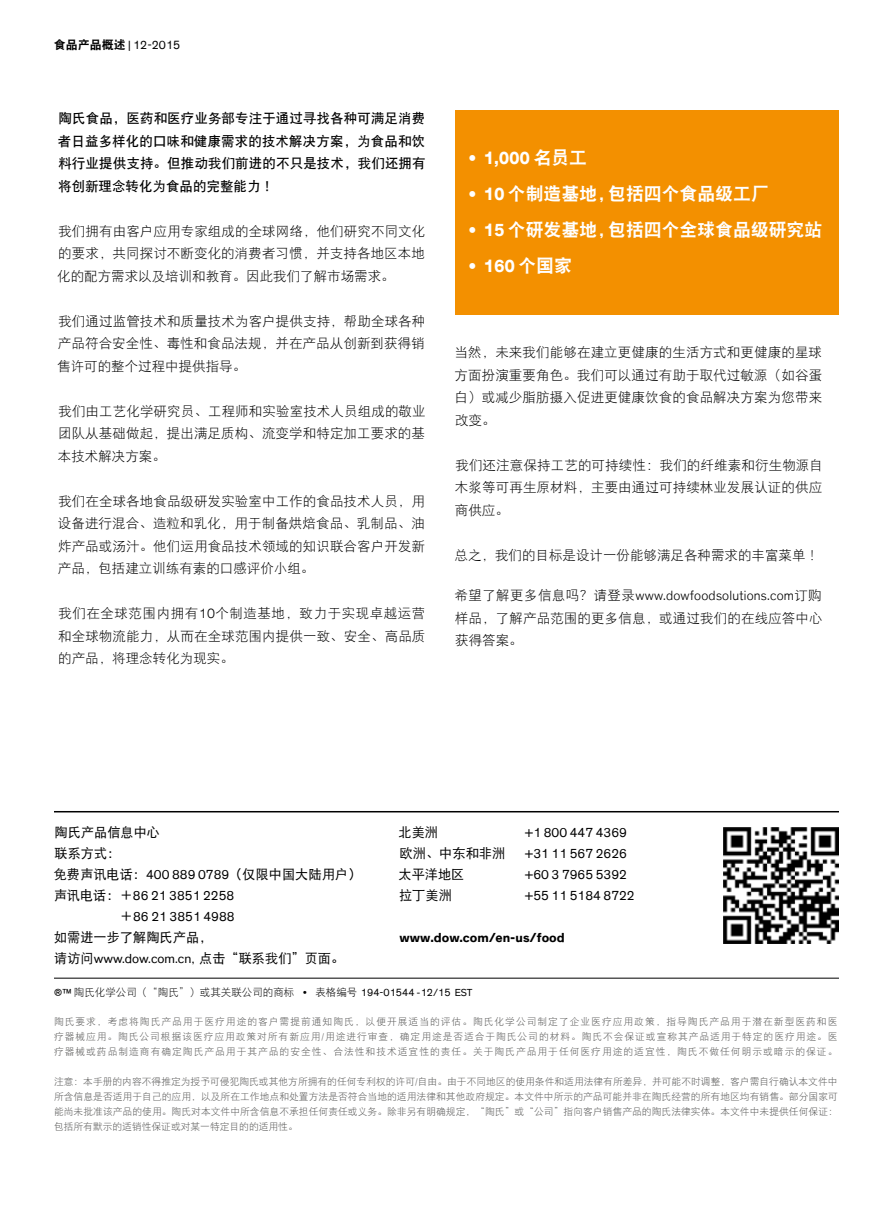
<style>
.page{position:relative;width:893px;height:1212px;background:#fff}
.page>*{position:absolute;margin:0;border:0;box-sizing:border-box;transform-origin:0 0}
.t1{font:18px "DFP Hei W9";letter-spacing:-.01em;color:#fff}
.t2{font:700 18px "Dow Corporate";letter-spacing:-.01em;color:#fff}
.t3{font:13.5px/22.5px "DFP Hei W3";letter-spacing:.005em;color:#000;text-align:justify}
.t4{font:13.5px/22.5px "DFP Hei W7";letter-spacing:.01em;color:#000;text-align:justify}
.t5{font:300 13.5px "Dow Corporate";letter-spacing:.02em;color:#000}
.t6{font:13.2px/21px "DFP Hei W5";color:#000}
.t7{font:13.2px/21px "Dow Corporate";color:#000;text-align:right}
.t8{font:700 13.2px "Dow Corporate";color:#000}
.t9{font:12px "Dow Corporate";color:#000}
.t10{font:10.5px "DFP Hei W3";color:#000}
.t11{font:9.75px/15px "DFP Hei W3";letter-spacing:.055em;color:#575756;text-align:justify}
.s1{font-family:"DFP Hei W9"}
.s2{font-family:"Dow Corporate";font-weight:300}
.s3{font-family:"DFP Hei W9";font-weight:400}
.s4{font-family:"Dow Corporate";font-weight:700}
.s5{font-family:"DFP Hei W3";font-weight:400}
.s6{font-family:"Dow Corporate"}
.s7{font-family:"DFP Hei W5"}
</style>
<div class="page">
<hr style="left:54px;top:978px;width:785px;height:1px;background:#000">
<hr style="left:54px;top:811px;width:785px;height:1px;background:#000">
<div style="left:456px;top:111px;width:383px;height:204px;background:#f39000"></div>
<img style="left:723px;top:827px;width:116px;height:116px">
<p class="t9" style="left:54px;top:38px;width:128px"><span class="s1">食品产品概述</span> | 12-2015</p>
<p class="t4" style="left:58px;top:107px;width:369px">陶氏食品，医药和医疗业务部专注于通过寻找各种可满足消费者日益多样化的口味和健康需求的技术解决方案，为食品和饮料行业提供支持。但推动我们前进的不只是技术，我们还拥有将创新理念转化为食品的完整能力！</p>
<p class="t3" style="left:57px;top:219px;width:370px">我们拥有由客户应用专家组成的全球网络，他们研究不同文化的要求，共同探讨不断变化的消费者习惯，并支持各地区本地化的配方需求以及培训和教育。因此我们了解市场需求。</p>
<p class="t3" style="left:57px;top:309px;width:370px">我们通过监管技术和质量技术为客户提供支持，帮助全球各种产品符合安全性、毒性和食品法规，并在产品从创新到获得销售许可的整个过程中提供指导。</p>
<p class="t3" style="left:58px;top:399px;width:369px">我们由工艺化学研究员、工程师和实验室技术人员组成的敬业团队从基础做起，提出满足质构、流变学和特定加工要求的基本技术解决方案。</p>
<p class="t3" style="left:58px;top:489px;width:369px">我们在全球各地食品级研发实验室中工作的食品技术人员，用设备进行混合、造粒和乳化，用于制备烘焙食品、乳制品、油炸产品或汤汁。他们运用食品技术领域的知识联合客户开发新产品，包括建立训练有素的口感评价小组。</p>
<p class="t3" style="left:58px;top:602px;width:369px">我们在全球范围内拥有<span class="s2">10</span>个制造基地，致力于实现卓越运营和全球物流能力，从而在全球范围内提供一致、安全、高品质的产品，将理念转化为现实。</p>
<h1 class="t2" style="left:468px;top:146px;width:120px">• 1,000 <span class="s3">名员工</span></h1>
<h1 class="t1" style="left:468px;top:184px;width:302px"><span class="s4">• 10</span> 个制造基地，包括四个食品级工厂</h1>
<h1 class="t1" style="left:468px;top:220px;width:355px"><span class="s4">• 15</span> 个研发基地，包括四个全球食品级研究站</h1>
<h1 class="t2" style="left:468px;top:254px;width:105px">• 160 <span class="s3">个国家</span></h1>
<p class="t3" style="left:454px;top:341px;width:369px">当然，未来我们能够在建立更健康的生活方式和更健康的星球方面扮演重要角色。我们可以通过有助于取代过敏源（如谷蛋白）或减少脂肪摄入促进更健康饮食的食品解决方案为您带来改变。</p>
<p class="t3" style="left:455px;top:453px;width:370px">我们还注意保持工艺的可持续性：我们的纤维素和衍生物源自木浆等可再生原材料，主要由通过可持续林业发展认证的供应商供应。</p>
<p class="t3" style="left:455px;top:543px;width:366px">总之，我们的目标是设计一份能够满足各种需求的丰富菜单！</p>
<p class="t5" style="left:455px;top:588px;width:369px"><span class="s5">希望了解更多信息吗？请登录</span>www.dowfoodsolutions.com<span class="s5">订购</span></p>
<p class="t3" style="left:455px;top:606px;width:369px">样品，了解产品范围的更多信息，或通过我们的在线应答中心获得答案。</p>
<p class="t6" style="left:54px;top:822px;width:309px">陶氏产品信息中心<br>联系方式：<br>免费声讯电话：<span class="s6">400 889 0789</span>（仅限中国大陆用户）</p>
<p class="t7" style="left:54px;top:885px;width:182px"><span class="s7">声讯电话：＋</span>86 21 3851 2258<span class="s7">＋</span>86 21 3851 4988</p>
<p class="t6" style="left:54px;top:927px;width:292px">如需进一步了解陶氏产品，<br>请访问<span class="s6">www.dow.com.cn</span>, 点击“联系我们”页面。</p>
<p class="t6" style="left:398px;top:822px;width:41px">北美洲</p>
<p class="t7" style="left:525px;top:822px;width:104px">+1 800 447 4369</p>
<p class="t6" style="left:400px;top:843px;width:107px">欧洲、中东和非洲</p>
<p class="t7" style="left:525px;top:843px;width:104px">+31 11 567 2626</p>
<p class="t6" style="left:398px;top:864px;width:67px">太平洋地区</p>
<p class="t7" style="left:525px;top:864px;width:104px">+60 3 7965 5392</p>
<p class="t6" style="left:399px;top:885px;width:54px">拉丁美洲</p>
<p class="t7" style="left:525px;top:885px;width:111px">+55 11 5184 8722</p>
<p class="t8" style="left:400px;top:929px;width:167px">www.dow.com/en-us/food</p>
<p class="t10" style="left:54px;top:987px;width:420px"><span class="s6">®™</span> 陶氏化学公司（“陶氏”）或其关联公司的商标 <span class="s6">•</span> 表格编号 <span class="s6">194-01544 -12/15 EST</span></p>
<p class="t11" style="left:54px;top:1014px;width:785px">陶氏要求，考虑将陶氏产品用于医疗用途的客户需提前通知陶氏，以便开展适当的评估。陶氏化学公司制定了企业医疗应用政策，指导陶氏产品用于潜在新型医药和医疗器械应用。陶氏公司根据该医疗应用政策对所有新应用/用途进行审查，确定用途是否适合于陶氏公司的材料。陶氏不会保证或宣称其产品适用于特定的医疗用途。医疗器械或药品制造商有确定陶氏产品用于其产品的安全性、合法性和技术适宜性的责任。关于陶氏产品用于任何医疗用途的适宜性，陶氏不做任何明示或暗示的保证。</p>
<p class="t11" style="left:54px;top:1074px;width:785px">注意：本手册的内容不得推定为授予可侵犯陶氏或其他方所拥有的任何专利权的许可/自由。由于不同地区的使用条件和适用法律有所差异，并可能不时调整，客户需自行确认本文件中所含信息是否适用于自己的应用，以及所在工作地点和处置方法是否符合当地的适用法律和其他政府规定。本文件中所示的产品可能并非在陶氏经营的所有地区均有销售。部分国家可能尚未批准该产品的使用。陶氏对本文件中所含信息不承担任何责任或义务。除非另有明确规定，“陶氏”或“公司”指向客户销售产品的陶氏法律实体。本文件中未提供任何保证：包括所有默示的适销性保证或对某一特定目的的适用性。</p>
</div>
